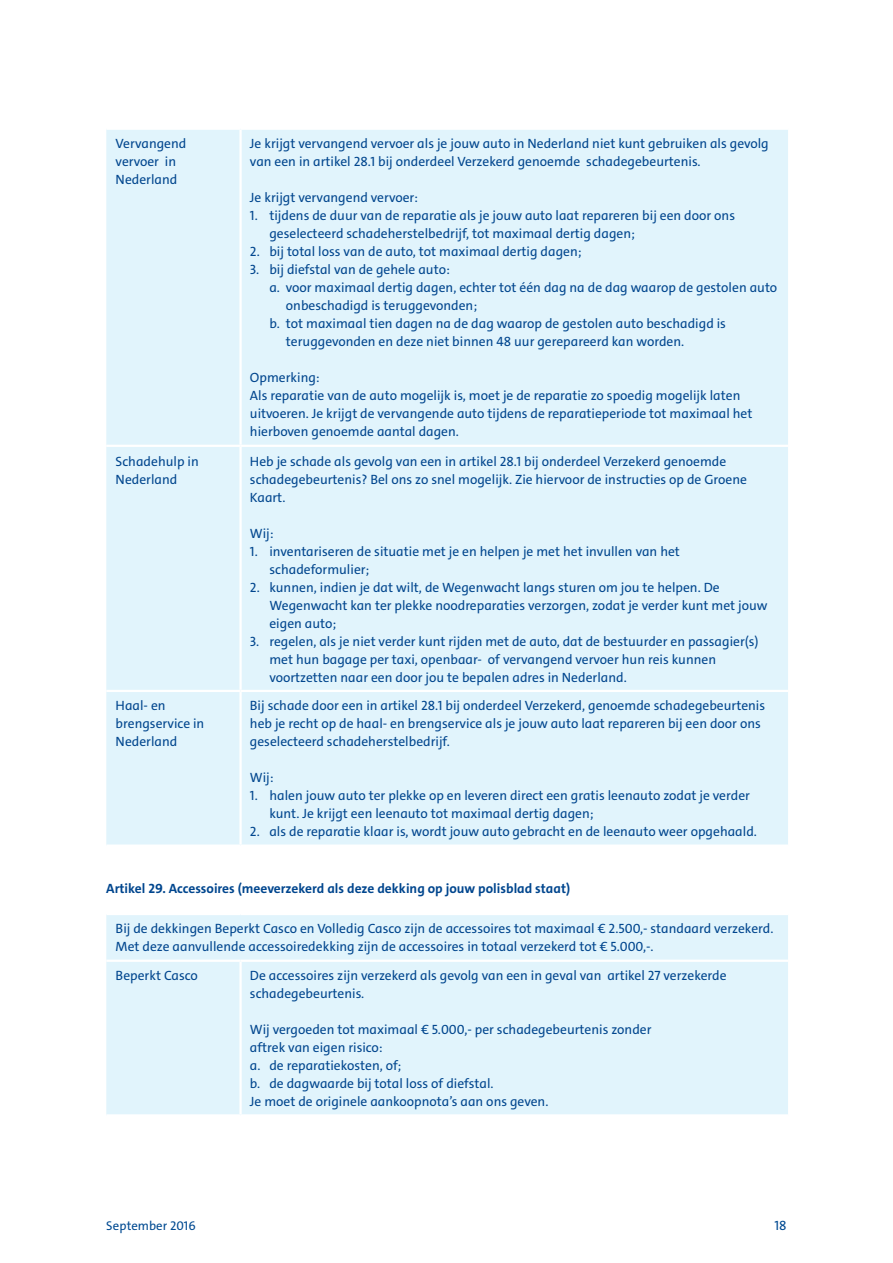
<style>
.page{position:relative;width:893px;height:1263px;background:#fff}
.page>*{position:absolute;margin:0;border:0;box-sizing:border-box;transform-origin:0 0}
.t1{font:13.5px/18px "The Sans C4 s";color:#01468e}
.t2{font:700 13.5px "The Sans C4 s";color:#01468e}
.t3{font:13.5px "The Sans C4 s";color:#014a91}
.t4{font:12.75px "The Sans C4 s";color:#014a91}
</style>
<div class="page">
<div style="left:106px;top:447px;width:682px;height:397px;background:#e1f4fc"></div>
<hr style="left:239px;top:447px;width:3px;height:243px;background:#fff">
<hr style="left:106px;top:690px;width:135px;height:2px;background:#fff">
<hr style="left:241px;top:690px;width:547px;height:2px;background:#fff">
<hr style="left:239px;top:692px;width:3px;height:152px;background:#fff">
<div style="left:106px;top:915px;width:682px;height:199px;background:#e1f4fc"></div>
<hr style="left:106px;top:959px;width:135px;height:3px;background:#fff">
<hr style="left:241px;top:959px;width:547px;height:3px;background:#fff">
<hr style="left:239px;top:962px;width:3px;height:152px;background:#fff">
<div style="left:106px;top:130px;width:682px;height:315px;background:#e1f4fc"></div>
<hr style="left:239px;top:130px;width:3px;height:315px;background:#fff">
<p class="t1" style="left:116px;top:135px;width:72px">Vervangend vervoer in<br>Nederland</p>
<p class="t1" style="left:250px;top:135px;width:520px">Je krijgt vervangend vervoer als je jouw auto in Nederland niet kunt gebruiken als gevolg van een in artikel 28.1 bij onderdeel Verzekerd genoemde schadegebeurtenis.</p>
<p class="t1" style="left:250px;top:189px;width:170px">Je krijgt vervangend vervoer:</p>
<p class="t1" style="left:269px;top:207px;width:467px;text-indent:-19px">1. tijdens de duur van de reparatie als je jouw auto laat repareren bij een door ons geselecteerd schadeherstelbedrijf, tot maximaal dertig dagen;</p>
<p class="t1" style="left:250px;top:243px;width:333px">2. bij total loss van de auto, tot maximaal dertig dagen;</p>
<p class="t1" style="left:250px;top:261px;width:201px">3. bij diefstal van de gehele auto:</p>
<p class="t1" style="left:269px;top:279px;width:509px">a. voor maximaal dertig dagen, echter tot één dag na de dag waarop de gestolen auto</p>
<p class="t1" style="left:286px;top:297px;width:193px">onbeschadigd is teruggevonden;</p>
<p class="t1" style="left:269px;top:315px;width:458px">b. tot maximaal tien dagen na de dag waarop de gestolen auto beschadigd is</p>
<p class="t1" style="left:286px;top:333px;width:400px">teruggevonden en deze niet binnen 48 uur gerepareerd kan worden.</p>
<p class="t1" style="left:250px;top:369px;width:504px">Opmerking:<br>Als reparatie van de auto mogelijk is, moet je de reparatie zo spoedig mogelijk laten uitvoeren. Je krijgt de vervangende auto tijdens de reparatieperiode tot maximaal het hierboven genoemde aantal dagen.</p>
<p class="t1" style="left:116px;top:452px;width:85px">Schadehulp in<br>Nederland</p>
<p class="t1" style="left:250px;top:452px;width:499px">Heb je schade als gevolg van een in artikel 28.1 bij onderdeel Verzekerd genoemde schadegebeurtenis? Bel ons zo snel mogelijk. Zie hiervoor de instructies op de Groene<br>Kaart.</p>
<p class="t1" style="left:250px;top:524px;width:25px">Wij:</p>
<p class="t1" style="left:269px;top:542px;width:412px;text-indent:-19px">1. inventariseren de situatie met je en helpen je met het invullen van het schadeformulier;</p>
<p class="t1" style="left:269px;top:578px;width:500px;text-indent:-19px">2. kunnen, indien je dat wilt, de Wegenwacht langs sturen om jou te helpen. De<br>Wegenwacht kan ter plekke noodreparaties verzorgen, zodat je verder kunt met jouw eigen auto;</p>
<p class="t1" style="left:269px;top:632px;width:491px;text-indent:-19px">3. regelen, als je niet verder kunt rijden met de auto, dat de bestuurder en passagier(s) met hun bagage per taxi, openbaar- of vervangend vervoer hun reis kunnen voortzetten naar een door jou te bepalen adres in Nederland.</p>
<p class="t1" style="left:116px;top:697px;width:90px">Haal- en brengservice in<br>Nederland</p>
<p class="t1" style="left:250px;top:697px;width:517px">Bij schade door een in artikel 28.1 bij onderdeel Verzekerd, genoemde schadegebeurtenis heb je recht op de haal- en brengservice als je jouw auto laat repareren bij een door ons geselecteerd schadeherstelbedrijf.</p>
<p class="t1" style="left:250px;top:769px;width:25px">Wij:</p>
<p class="t1" style="left:269px;top:787px;width:482px;text-indent:-19px">1. halen jouw auto ter plekke op en leveren direct een gratis leenauto zodat je verder kunt. Je krijgt een leenauto tot maximaal dertig dagen;</p>
<p class="t1" style="left:250px;top:823px;width:508px">2. als de reparatie klaar is, wordt jouw auto gebracht en de leenauto weer opgehaald.</p>
<p class="t2" style="left:106px;top:879px;width:465px">Artikel 29. Accessoires (meeverzekerd als deze dekking op jouw polisblad staat)</p>
<p class="t1" style="left:116px;top:920px;width:659px">Bij de dekkingen Beperkt Casco en Volledig Casco zijn de accessoires tot maximaal € 2.500,- standaard verzekerd.<br>Met deze aanvullende accessoiredekking zijn de accessoires in totaal verzekerd tot € 5.000,-.</p>
<p class="t1" style="left:116px;top:967px;width:84px">Beperkt Casco</p>
<p class="t1" style="left:250px;top:967px;width:478px">De accessoires zijn verzekerd als gevolg van een in geval van artikel 27 verzekerde schadegebeurtenis.</p>
<p class="t1" style="left:250px;top:1021px;width:403px">Wij vergoeden tot maximaal € 5.000,- per schadegebeurtenis zonder aftrek van eigen risico:<br>a. de reparatiekosten, of;<br>b. de dagwaarde bij total loss of diefstal.<br>Je moet de originele aankoopnota’s aan ons geven.</p>
<p class="t4" style="left:106px;top:1217px;width:91px">September 2016</p>
<p class="t3" style="left:774px;top:1217px;width:14px">18</p>
</div>
